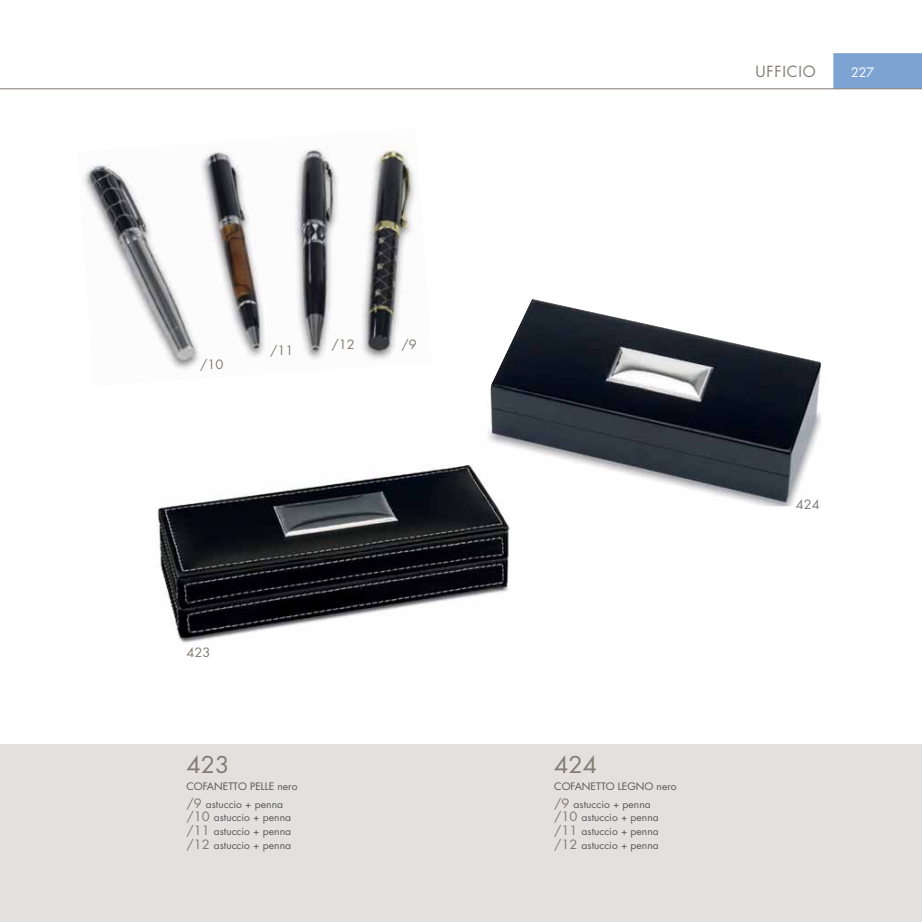
<style>
.page{position:relative;width:922px;height:922px;background:#fff}
.page>*{position:absolute;margin:0;border:0;box-sizing:border-box;transform-origin:0 0}
.t1{font:22.5px "Futura";color:#837b74}
.t2{font:15px "Futura";letter-spacing:.05em;color:#837b74}
.t3{font:12.5px "Futura";color:#837b74}
.t4{font:12.5px "Futura";color:#fff}
.t5{font:10px/13.8px "Futura";color:#58595b}
.s1{font-size:12.5px;color:#837b74}
</style>
<div class="page">
<svg style="left:833px;top:53px;width:88px;height:36px;background:#7ea3d1"></svg>
<div style="left:851px;top:68px;width:22px;height:10px;background:#7da3d3"></div>
<div style="left:0;top:744px;width:921px;height:177px;background:#e3e0de"></div>
<hr style="left:0;top:89px;width:921px;height:1px;background:#837b74">
<img style="left:488px;top:299px;width:334px;height:207px">
<img style="left:156px;top:464px;width:383px;height:179px">
<img style="left:471px;top:457px;width:69px;height:20px">
<img style="left:83px;top:149px;width:332px;height:220px">
<p class="t3" style="left:200px;top:358px;width:25px">/10</p>
<p class="t3" style="left:270px;top:344px;width:25px">/11</p>
<p class="t3" style="left:331px;top:339px;width:25px">/12</p>
<p class="t3" style="left:401px;top:339px;width:17px">/9</p>
<p class="t3" style="left:186px;top:646px;width:25px">423</p>
<h1 class="t1" style="left:186px;top:754px;width:45px">423</h1>
<p class="t5" style="left:186px;top:778px;width:112px;line-height:17.2px">COFANETTO PELLE nero <span class="s1">/9</span> astuccio + penna</p>
<p class="t5" style="left:186px;top:811px;width:106px;text-align:justify"><span class="s1">/10</span> astuccio + penna <span class="s1">/11</span> astuccio + penna <span class="s1">/12</span> astuccio + penna</p>
<h2 class="t2" style="left:755px;top:64px;width:61px">UFFICIO</h2>
<p class="t4" style="left:850px;top:67px;width:25px">227</p>
<h1 class="t1" style="left:554px;top:754px;width:45px">424</h1>
<p class="t5" style="left:554px;top:778px;width:124px;line-height:17.2px">COFANETTO LEGNO nero <span class="s1">/9</span> astuccio + penna</p>
<p class="t5" style="left:554px;top:811px;width:106px;text-align:justify"><span class="s1">/10</span> astuccio + penna <span class="s1">/11</span> astuccio + penna <span class="s1">/12</span> astuccio + penna</p>
<p class="t3" style="left:795px;top:498px;width:25px">424</p>
</div>
